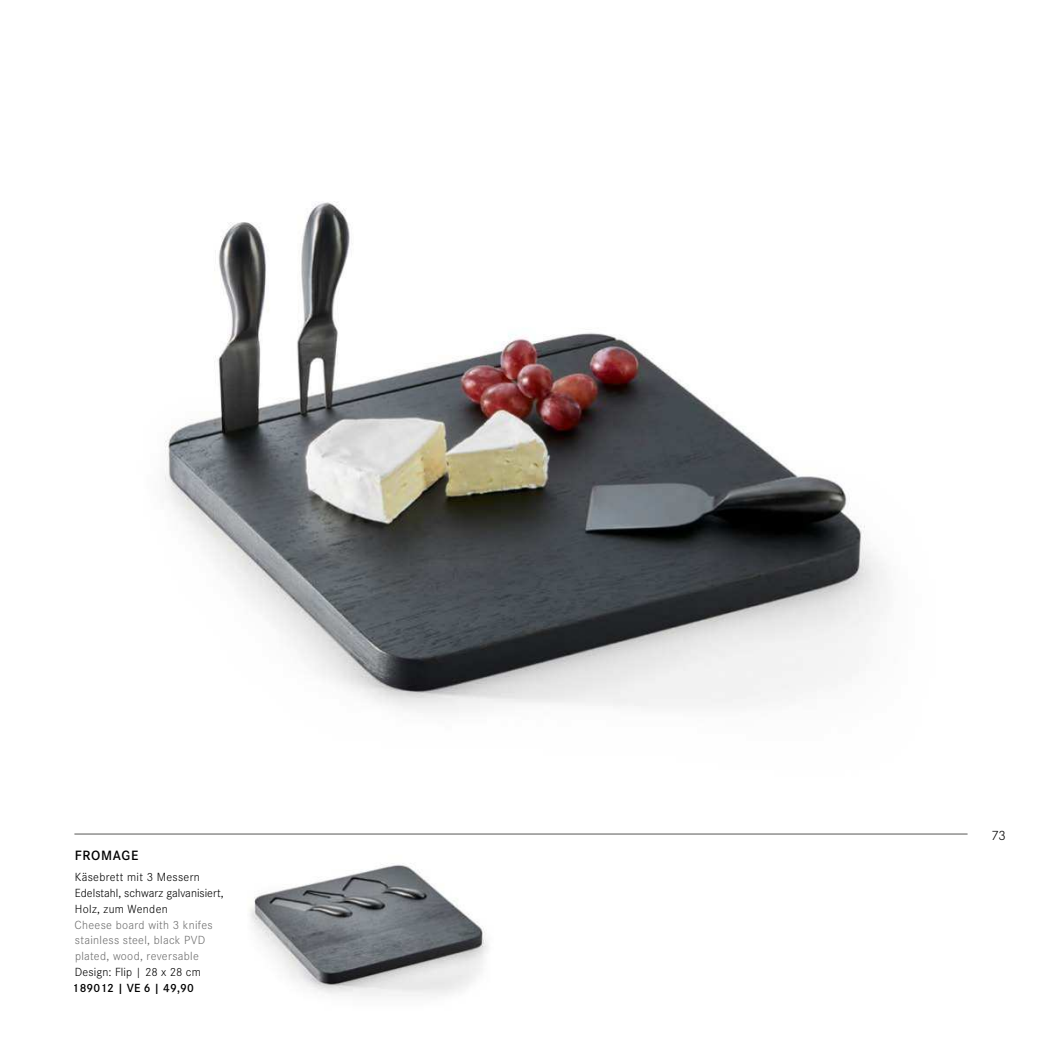
<style>
.page{position:relative;width:1042px;height:1042px;background:#fff}
.page>*{position:absolute;margin:0;border:0;box-sizing:border-box;transform-origin:0 0}
.t1{font:600 14px "Corporate S Pro";letter-spacing:.05em;color:#000}
.t2{font:300 14px "Corporate S Pro";color:#000}
.t3{font:300 12.25px/15.8px "Corporate S Pro";letter-spacing:.01em;color:#000}
.t4{font:300 12.25px/15.8px "Corporate S Pro";letter-spacing:.025em;color:#6e6e6e}
.t5{font:600 12.25px "Corporate S Pro";letter-spacing:.01em;color:#000}
</style>
<div class="page">
<hr style="left:74px;top:833px;width:893px;height:1px;background:#565655">
<img style="left:233px;top:833px;width:262px;height:163px">
<img style="left:164px;top:201px;width:723px;height:510px">
<p class="t1" style="left:75px;top:851px;width:65px">FROMAGE</p>
<p class="t3" style="left:75px;top:869px;width:150px">Käsebrett mit 3 Messern<br>Edelstahl, schwarz galvanisiert,<br>Holz, zum Wenden</p>
<p class="t4" style="left:75px;top:917px;width:140px">Cheese board with 3 knifes stainless steel, black PVD plated, wood, reversable</p>
<p class="t3" style="left:75px;top:964px;width:127px">Design: Flip | 28 x 28 cm</p>
<p class="t5" style="left:73px;top:983px;width:123px">189012 | VE 6 | 49,90</p>
<p class="t2" style="left:991px;top:828px;width:16px">73</p>
</div>
